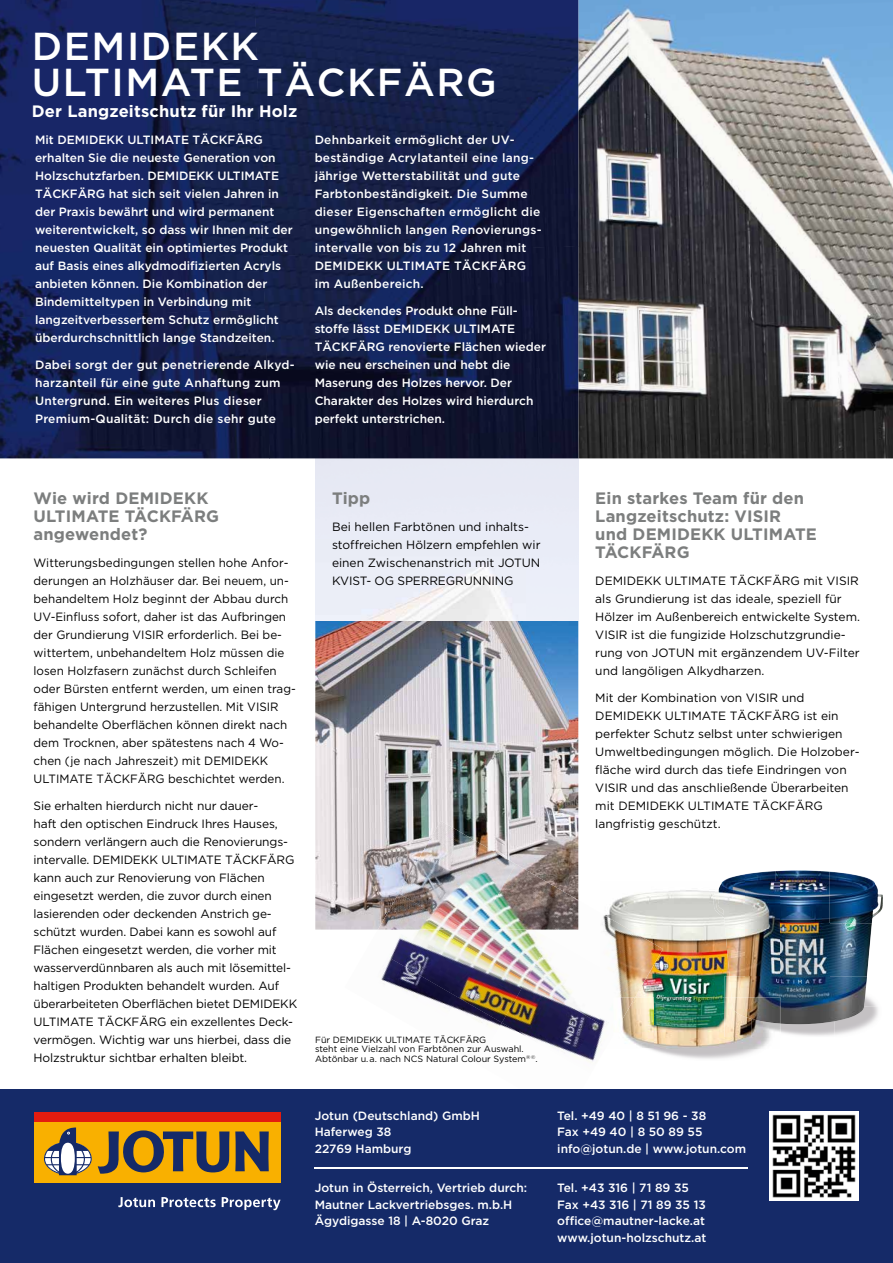
<style>
.page{position:relative;width:893px;height:1263px;background:#fff}
.page>*{position:absolute;margin:0;border:0;box-sizing:border-box;transform-origin:0 0}
.t1{font:500 39px/36px "Gotham";letter-spacing:.04em;color:#fff}
.t2{font:700 16.5px/18px "Gotham";letter-spacing:.01em;color:#7c7e7e}
.t3{font:700 16.5px "Gotham";letter-spacing:.01em;color:#fff}
.t4{font:12px/18px "Gotham";color:#000}
.t5{font:500 12px/18px "Gotham";color:#fff}
.t6{font:500 12px/18px "Gotham";letter-spacing:.02em;color:#fff}
.t7{font:9px/9.8px "Gotham";color:#000}
</style>
<div class="page">
<img style="left:315px;top:621px;width:263px;height:308px">
<img style="left:550px;top:900px;width:29px;height:30px">
<img style="left:526px;top:929px;width:24px;height:10px">
<img style="left:526px;top:939px;width:40px;height:42px">
<img style="left:368px;top:929px;width:158px;height:52px">
<img style="left:502px;top:981px;width:98px;height:81px">
<img style="left:368px;top:946px;width:134px;height:76px">
<img style="left:481px;top:1022px;width:110px;height:40px">
<img style="left:399px;top:821px;width:117px;height:108px">
<img style="left:478px;top:864px;width:100px;height:65px">
<img style="left:378px;top:893px;width:84px;height:36px">
<img style="left:867px;top:996px;width:10px;height:10px">
<img style="left:834px;top:1006px;width:44px;height:31px">
<img style="left:722px;top:871px;width:54px;height:11px">
<img style="left:776px;top:870px;width:107px;height:53px">
<img style="left:779px;top:923px;width:93px;height:53px">
<img style="left:779px;top:976px;width:88px;height:48px">
<svg style="left:779px;top:1023px;width:2px;height:9px"></svg>
<img style="left:752px;top:998px;width:29px;height:25px">
<img style="left:609px;top:890px;width:116px;height:108px">
<img style="left:600px;top:913px;width:63px;height:130px">
<img style="left:724px;top:976px;width:5px;height:22px">
<img style="left:713px;top:882px;width:66px;height:47px">
<img style="left:725px;top:929px;width:54px;height:47px">
<img style="left:729px;top:976px;width:50px;height:22px">
<img style="left:613px;top:998px;width:125px;height:50px">
<img style="left:738px;top:1037px;width:35px;height:11px">
<img style="left:613px;top:998px;width:22px;height:37px">
<img style="left:724px;top:998px;width:28px;height:39px">
<img style="left:752px;top:1019px;width:27px;height:18px">
<svg style="left:309px;top:458px;width:275px;height:163px;background:#eaecf5"></svg>
<img style="left:578px;top:0;width:315px;height:458px">
<img style="left:265px;top:0;width:313px;height:246px">
<img style="left:0;top:0;width:265px;height:309px">
<img style="left:263px;top:246px;width:315px;height:212px">
<img style="left:0;top:309px;width:270px;height:149px">
<div style="left:0;top:1089px;width:893px;height:174px;background:#152a68"></div>
<div style="left:34px;top:1121px;width:247px;height:62px;background:#f9b000"></div>
<div style="left:34px;top:1111px;width:247px;height:10px;background:#e41c0f"></div>
<svg style="left:98px;top:1130px;width:171px;height:44px"></svg>
<svg style="left:44px;top:1127px;width:48px;height:48px"></svg>
<svg style="left:118px;top:1197px;width:37px;height:10px"></svg>
<svg style="left:161px;top:1197px;width:55px;height:10px"></svg>
<svg style="left:222px;top:1197px;width:59px;height:13px"></svg>
<hr style="left:314px;top:1167px;width:434px;height:1px;background:#fff">
<img style="left:770px;top:1111px;width:89px;height:90px">
<h1 class="t1" style="left:32px;top:27px;width:466px">DEMIDEKK<br>ULTIMATE TÄCKFÄRG</h1>
<h2 class="t3" style="left:32px;top:100px;width:267px">Der Langzeitschutz für Ihr Holz</h2>
<p class="t5" style="left:35px;top:130px;width:259px">Mit DEMIDEKK ULTIMATE TÄCKFÄRG erhalten Sie die neueste Generation von Holzschutzfarben. DEMIDEKK ULTIMATE TÄCKFÄRG hat sich seit vielen Jahren in der Praxis bewährt und wird permanent weiterentwickelt, so dass wir Ihnen mit der neuesten Qualität ein optimiertes Produkt auf Basis eines alkydmodifizierten Acryls anbieten können. Die Kombination der Bindemitteltypen in Verbindung mit langzeitverbessertem Schutz ermöglicht überdurchschnittlich lange Standzeiten.</p>
<p class="t6" style="left:35px;top:355px;width:261px">Dabei sorgt der gut penetrierende Alkyd&shy;harzanteil für eine gute Anhaftung zum Untergrund. Ein weiteres Plus dieser Premium-Qualität: Durch die sehr gute</p>
<p class="t6" style="left:315px;top:130px;width:229px">Dehnbarkeit ermöglicht der UV&shy;beständige Acrylatanteil eine lang&shy;jährige Wetterstabilität und gute<br>Farbtonbeständigkeit. Die Summe dieser Eigenschaften ermöglicht die ungewöhnlich langen Renovierungs&shy;intervalle von bis zu 12 Jahren mit<br>DEMIDEKK ULTIMATE TÄCKFÄRG im Außenbereich.</p>
<p class="t5" style="left:315px;top:301px;width:233px">Als deckendes Produkt ohne Füll&shy;stoffe lässt DEMIDEKK ULTIMATE<br>TÄCKFÄRG renovierte Flächen wieder wie neu erscheinen und hebt die<br>Maserung des Holzes hervor. Der<br>Charakter des Holzes wird hierdurch perfekt unterstrichen.</p>
<h2 class="t2" style="left:34px;top:489px;width:187px">Wie wird DEMIDEKK<br>ULTIMATE TÄCKFÄRG angewendet?</h2>
<p class="t4" style="left:34px;top:554px;width:264px">Witterungsbedingungen stellen hohe Anfor&shy;derungen an Holzhäuser dar. Bei neuem, un&shy;behandeltem Holz beginnt der Abbau durch UV-Einfluss sofort, daher ist das Aufbringen der Grundierung VISIR erforderlich. Bei be&shy;wittertem, unbehandeltem Holz müssen die losen Holzfasern zunächst durch Schleifen oder Bürsten entfernt werden, um einen trag&shy;fähigen Untergrund herzustellen. Mit VISIR behandelte Oberflächen können direkt nach dem Trocknen, aber spätestens nach 4 Wo&shy;chen (je nach Jahreszeit) mit DEMIDEKK ULTIMATE TÄCKFÄRG beschichtet werden.</p>
<p class="t4" style="left:34px;top:797px;width:265px">Sie erhalten hierdurch nicht nur dauer-<br>haft den optischen Eindruck Ihres Hauses, sondern verlängern auch die Renovierungs&shy;intervalle. DEMIDEKK ULTIMATE TÄCKFÄRG kann auch zur Renovierung von Flächen eingesetzt werden, die zuvor durch einen lasierenden oder deckenden Anstrich ge&shy;schützt wurden. Dabei kann es sowohl auf Flächen eingesetzt werden, die vorher mit wasserverdünnbaren als auch mit lösemittel&shy;haltigen Produkten behandelt wurden. Auf überarbeiteten Oberflächen bietet DEMIDEKK ULTIMATE TÄCKFÄRG ein exzellentes Deck&shy;vermögen. Wichtig war uns hierbei, dass die Holz struktur sichtbar erhalten bleibt.</p>
<h2 class="t2" style="left:332px;top:489px;width:40px">Tipp</h2>
<p class="t4" style="left:332px;top:518px;width:210px">Bei hellen Farbtönen und inhalts&shy;stoffreichen Hölzern empfehlen wir einen Zwischenanstrich mit JOTUN<br>KVIST- OG SPERREGRUNNING</p>
<p class="t7" style="left:315px;top:1034px;width:224px">Für DEMIDEKK ULTIMATE TÄCKFÄRG<br>steht eine Vielzahl von Farbtönen zur Auswahl.<br>Abtönbar u. a. nach NCS Natural Colour System<sup>®</sup> <sup>©</sup>.</p>
<h2 class="t2" style="left:595px;top:489px;width:223px">Ein starkes Team für den<br>Langzeitschutz: VISIR und DEMIDEKK ULTIMATE<br>TÄCKFÄRG</h2>
<p class="t4" style="left:595px;top:572px;width:266px">DEMIDEKK ULTIMATE TÄCKFÄRG mit VISIR als Grundierung ist das ideale, speziell für Hölzer im Außenbereich entwickelte System.<br>VISIR ist die fungizide Holzschutzgrundie&shy;rung von JOTUN mit ergänzendem UV-Filter und langöligen Alkydharzen.</p>
<p class="t4" style="left:595px;top:689px;width:266px">Mit der Kombination von VISIR und DEMIDEKK ULTIMATE TÄCKFÄRG ist ein perfekter Schutz selbst unter schwierigen Umweltbedingungen möglich. Die Holzober&shy;fläche wird durch das tiefe Eindringen von VISIR und das anschließende Überarbeiten mit DEMIDEKK ULTIMATE TÄCKFÄRG langfristig geschützt.</p>
<p class="t5" style="left:315px;top:1107px;width:167px;line-height:16.5px">Jotun (Deutschland) GmbH<br>Haferweg 38<br>22769 Hamburg</p>
<p class="t5" style="left:557px;top:1107px;width:190px;line-height:16.5px">Tel. +49 40 | 8 51 96 - 38<br>Fax +49 40 | 8 50 89 55 info@jotun.de | www.jotun.com</p>
<p class="t5" style="left:315px;top:1179px;width:214px;line-height:16.5px">Jotun in Österreich, Vertrieb durch:<br>Mautner Lackvertriebsges. m.b.H<br>Ägydigasse 18 | A-8020 Graz</p>
<p class="t5" style="left:557px;top:1179px;width:151px;line-height:16.5px">Tel. +43 316 | 71 89 35<br>Fax +43 316 | 71 89 35 13 office@mautner-lacke.at www.jotun-holzschutz.at</p>
</div>
